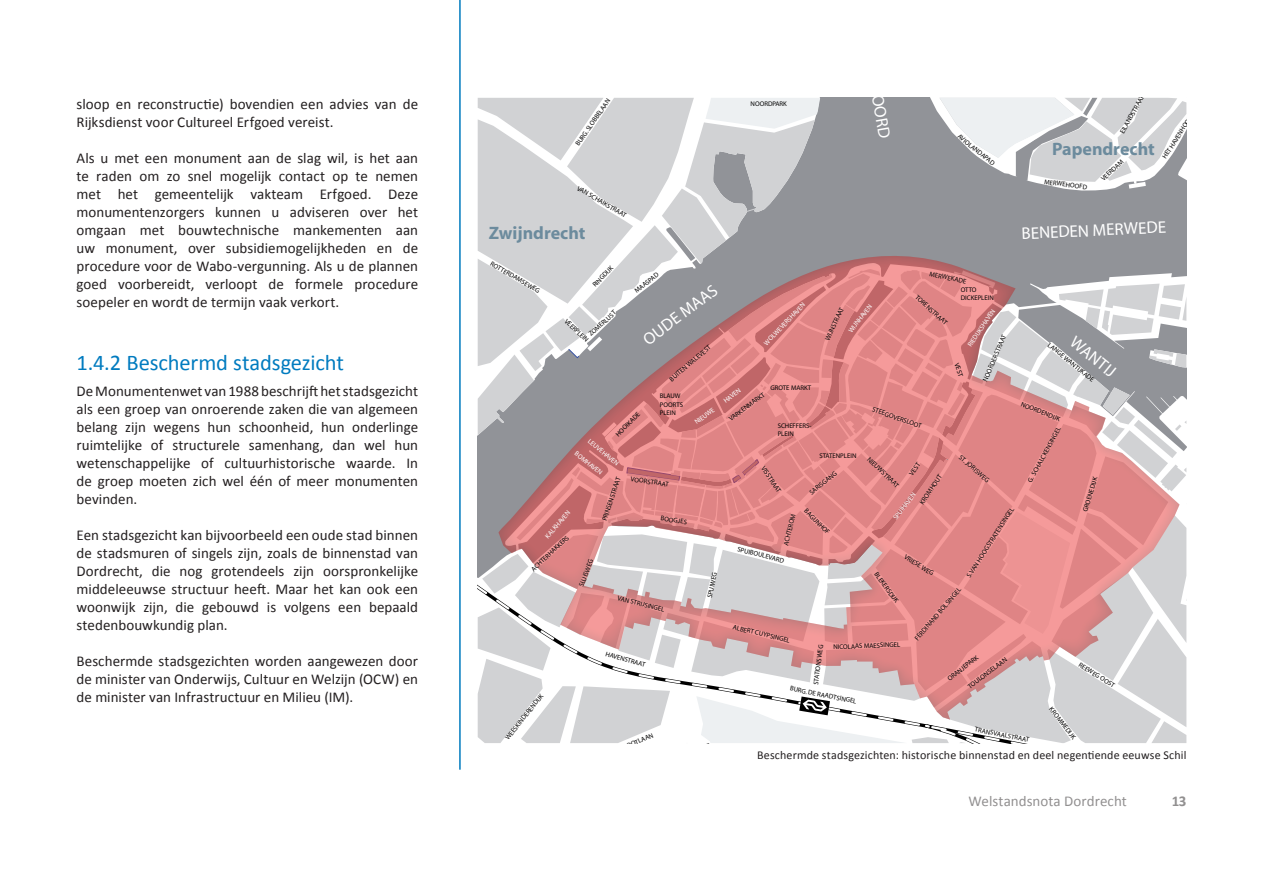
<style>
.page{position:relative;width:1263px;height:893px;background:#fff}
.page>*{position:absolute;margin:0;border:0;box-sizing:border-box;transform-origin:0 0}
.Subparagraaf_titel{font:22.5px "Calibri";letter-spacing:-.005em;color:#007bbf}
.t1{font:700 18px "Myriad";color:#6c8b9d}
.t2{font:16.95px "Myriad";color:#fff}
.t3{font:15px/18px "Calibri";color:#231f20;text-align:justify}
.t4{font:700 15px "Calibri";color:#231f20}
.t5{font:12px "Calibri";letter-spacing:.01em;color:#231f20}
.t6{font:6.75px/8.1px "Myriad";color:#000}
.t7{font:6.75px "Myriad";color:#fff}
</style>
<div class="page">
<svg style="left:478px;top:98px;width:708px;height:645px;background:#cfafb1"></svg>
<hr style="left:459px;top:0;width:2px;height:770px;background:#007bbf">
<p class="t3" style="left:77px;top:95px;width:343px">sloop en reconstructie) bovendien een advies van de<br>Rijksdienst voor Cultureel Erfgoed vereist.</p>
<p class="t3" style="left:77px;top:149px;width:343px">Als u met een monument aan de slag wil, is het aan te raden om zo snel mogelijk contact op te nemen met het gemeentelijk vakteam Erfgoed. Deze monumentenzorgers kunnen u adviseren over het omgaan met bouwtechnische mankementen aan uw monument, over subsidiemogelijkheden en de procedure voor de Wabo-vergunning. Als u de plannen goed voorbereidt, verloopt de formele procedure soepeler en wordt de termijn vaak verkort.</p>
<p class="Subparagraaf_titel" style="left:77px;top:348px;width:269px">1.4.2 Beschermd stadsgezicht</p>
<p class="t3" style="left:77px;top:382px;width:343px">De Monumentenwet van 1988 beschrijft het stadsgezicht als een groep van onroerende zaken die van algemeen belang zijn wegens hun schoonheid, hun onderlinge ruimtelijke of structurele samenhang, dan wel hun wetenschappelijke of cultuurhistorische waarde. In de groep moeten zich wel één of meer monumenten bevinden.</p>
<p class="t3" style="left:77px;top:526px;width:343px">Een stadsgezicht kan bijvoorbeeld een oude stad binnen de stadsmuren of singels zijn, zoals de binnenstad van Dordrecht, die nog grotendeels zijn oorspronkelijke middeleeuwse structuur heeft. Maar het kan ook een woonwijk zijn, die gebouwd is volgens een bepaald stedenbouwkundig plan.</p>
<p class="t3" style="left:77px;top:652px;width:343px">Beschermde stadsgezichten worden aangewezen door de minister van Onderwijs, Cultuur en Welzijn (OCW) en de minister van Infrastructuur en Milieu (IM).</p>
<p class="t6" style="left:290px;top:615px;width:39px;rotate:-53deg">LINDTSE DIJK</p>
<p class="t6" style="left:574px;top:143px;width:57px;rotate:-55deg">BURG. SLOBBELAAN</p>
<p class="t6" style="left:579px;top:185px;width:57px;rotate:30deg">VAN SCHAIKSTRAAT</p>
<p class="t1" style="left:489px;top:223px;width:98px">Zwijndrecht</p>
<p class="t6" style="left:493px;top:260px;width:58px;rotate:30deg">ROTTERDAMSEWEG</p>
<p class="t6" style="left:591px;top:283px;width:28px;rotate:-46deg">RINGDIJK</p>
<p class="t6" style="left:587px;top:332px;width:36px;rotate:-42deg">ZOMERLUST</p>
<p class="t6" style="left:568px;top:317px;width:32px;rotate:44deg">VEERPLEIN</p>
<p class="t6" style="left:633px;top:289px;width:30px;rotate:-38deg">MAASPAD</p>
<p class="t2" style="left:640px;top:334px;width:90px;rotate:-37deg">OUDE MAAS</p>
<p class="t6" style="left:668px;top:377px;width:53px;rotate:-40deg">BUITEN WALEVEST</p>
<p class="t6" style="left:751px;top:100px;width:38px">NOORDPARK</p>
<p class="t2" style="left:884px;top:82px;width:56px;rotate:80deg">NOORD</p>
<p class="t7" style="left:763px;top:342px;width:57px;rotate:-46deg">WOLWEVERSHAVEN</p>
<p class="t7" style="left:847px;top:330px;width:35px;rotate:-52deg">WIJNHAVEN</p>
<p class="t6" style="left:824px;top:338px;width:37px;rotate:-65deg">WIJNSTRAAT</p>
<p class="t6" style="left:961px;top:132px;width:47px;rotate:39deg">AVIOLANDAPAD</p>
<p class="t6" style="left:931px;top:270px;width:39px;rotate:13deg">MERWEKADE</p>
<p class="t6" style="left:961px;top:286px;width:35px">OTTO<br>DICKEPLEIN</p>
<p class="t6" style="left:919px;top:293px;width:42px;rotate:42deg">TORENSTRAAT</p>
<p class="t7" style="left:966px;top:344px;width:45px;rotate:-56deg">RIEDIJKSHAVEN</p>
<p class="t6" style="left:981px;top:380px;width:52px;rotate:-67deg">NOORDERSTRAAT</p>
<p class="t6" style="left:960px;top:362px;width:15px;rotate:72deg">VEST</p>
<p class="t6" style="left:1118px;top:131px;width:44px;rotate:-61deg">EILANDSTRAAT</p>
<p class="t1" style="left:1052px;top:140px;width:104px">Papendrecht</p>
<p class="t6" style="left:1099px;top:177px;width:30px;rotate:-44deg">VEERDAM</p>
<p class="t6" style="left:1045px;top:178px;width:45px;rotate:7deg">MERWEHOOFD</p>
<p class="t6" style="left:1161px;top:156px;width:55px;rotate:-57deg">HET HAVENHOOFD</p>
<p class="t2" style="left:1021px;top:225px;width:146px;rotate:-3deg">BENEDEN MERWEDE</p>
<p class="t2" style="left:1078px;top:333px;width:55px;rotate:39deg">WANTIJ</p>
<p class="t6" style="left:1051px;top:341px;width:59px;rotate:39deg">LANGE WANTIJKADE</p>
<p class="t6" style="left:770px;top:384px;width:42px">GROTE MARKT</p>
<p class="t7" style="left:722px;top:399px;width:21px;rotate:-36deg">HAVEN</p>
<p class="t6" style="left:728px;top:416px;width:44px;rotate:-37deg">VARKENMARKT</p>
<p class="t6" style="left:660px;top:392px;width:25px">BLAUW<br>POORTS<br>PLEIN</p>
<p class="t6" style="left:1022px;top:401px;width:43px;rotate:21deg">NOORDENDIJK</p>
<p class="t6" style="left:874px;top:406px;width:53px;rotate:19deg">STEEGOVERSLOOT</p>
<p class="t7" style="left:693px;top:420px;width:24px;rotate:-36deg">NIEUWE</p>
<p class="t6" style="left:614px;top:432px;width:33px;rotate:-44deg">HOOIKADE</p>
<p class="t6" style="left:778px;top:422px;width:35px">SCHEFFERS-<br>PLEIN</p>
<p class="t6" style="left:1026px;top:480px;width:64px;rotate:-61deg">G. SCHALCKENSINGEL</p>
<p class="t7" style="left:591px;top:438px;width:39px;rotate:39deg">LEUVEHAVEN</p>
<p class="t7" style="left:578px;top:450px;width:35px;rotate:39deg">BOMHAVEN</p>
<p class="t6" style="left:819px;top:452px;width:39px">STATENPLEIN</p>
<p class="t6" style="left:962px;top:454px;width:39px;rotate:40deg">ST. JORISWEG</p>
<p class="t6" style="left:871px;top:455px;width:42px;rotate:44deg">NIEUWSTRAAT</p>
<p class="t6" style="left:908px;top:472px;width:15px;rotate:-54deg">VEST</p>
<p class="t6" style="left:766px;top:464px;width:32px;rotate:57deg">VISSTRAAT</p>
<p class="t6" style="left:808px;top:490px;width:35px;rotate:-39deg">SARISGANG</p>
<p class="t6" style="left:918px;top:501px;width:36px;rotate:-55deg">KROMHOUT</p>
<p class="t6" style="left:1081px;top:510px;width:38px;rotate:-73deg">GROENEDIJK</p>
<p class="t6" style="left:601px;top:520px;width:47px;rotate:-72deg">PRINSENSTRAAT</p>
<p class="t6" style="left:631px;top:475px;width:40px;rotate:8deg">VOORSTRAAT</p>
<p class="t7" style="left:892px;top:517px;width:34px;rotate:-53deg">SPUIHAVEN</p>
<p class="t6" style="left:965px;top:575px;width:84px;rotate:-57deg">S. VAN HOOGSTRATENSINGEL</p>
<p class="t6" style="left:782px;top:545px;width:34px;rotate:-77deg">ACHTEROM</p>
<p class="t6" style="left:808px;top:507px;width:34px;rotate:45deg">BAGIJNHOF</p>
<p class="t7" style="left:544px;top:535px;width:36px;rotate:-49deg">KALKHAVEN</p>
<p class="t6" style="left:661px;top:514px;width:28px;rotate:8deg">BOOGJES</p>
<p class="t6" style="left:530px;top:567px;width:50px;rotate:-43deg">ACHTERHAKKERS</p>
<p class="t6" style="left:738px;top:545px;width:49px;rotate:14deg">SPUIBOULEVARD</p>
<p class="t6" style="left:907px;top:553px;width:35px;rotate:32deg">VRIESE WEG</p>
<p class="t6" style="left:578px;top:585px;width:30px;rotate:-69deg">SLUISWEG</p>
<p class="t6" style="left:879px;top:570px;width:38px;rotate:54deg">BLEKERSDIJK</p>
<p class="t6" style="left:706px;top:597px;width:28px;rotate:-78deg">SPUIWEG</p>
<p class="t6" style="left:913px;top:637px;width:69px;rotate:-49deg">FERDINAND BOLSINGEL</p>
<p class="t6" style="left:619px;top:594px;width:49px;rotate:14deg">VAN STRIJSINGEL</p>
<p class="t6" style="left:734px;top:623px;width:60px;rotate:14deg">ALBERT CUYPSINGEL</p>
<p class="t6" style="left:833px;top:643px;width:69px;rotate:-2deg">NICOLAAS MAESSINGEL</p>
<p class="t6" style="left:812px;top:684px;width:42px;rotate:-83deg">STATIONSWEG</p>
<p class="t6" style="left:607px;top:650px;width:43px;rotate:16deg">HAVENSTRAAT</p>
<p class="t6" style="left:946px;top:676px;width:39px;rotate:-38deg">ORANJEPARK</p>
<p class="t6" style="left:966px;top:684px;width:48px;rotate:-37deg">TOULONSELAAN</p>
<p class="t6" style="left:1081px;top:661px;width:43px;rotate:32deg">REEWEG OOST</p>
<p class="t6" style="left:791px;top:685px;width:69px;rotate:11deg">BURG. DE RAADTSINGEL</p>
<p class="t6" style="left:504px;top:737px;width:58px;rotate:-52deg">WEESKINDERENDIJK</p>
<p class="t6" style="left:1054px;top:706px;width:40px;rotate:52deg">KROMMEDIJK</p>
<p class="t6" style="left:976px;top:726px;width:57px;rotate:11deg">TRANSVAALSTRAAT</p>
<p class="t5" style="left:757px;top:747px;width:431px">Beschermde stadsgezichten: historische binnenstad en deel negentiende eeuwse Schil</p>
<p class="t3" style="left:968px;top:792px;width:160px">Welstandsnota Dordrecht</p>
<p class="t4" style="left:1171px;top:791px;width:17px">13</p>
</div>
